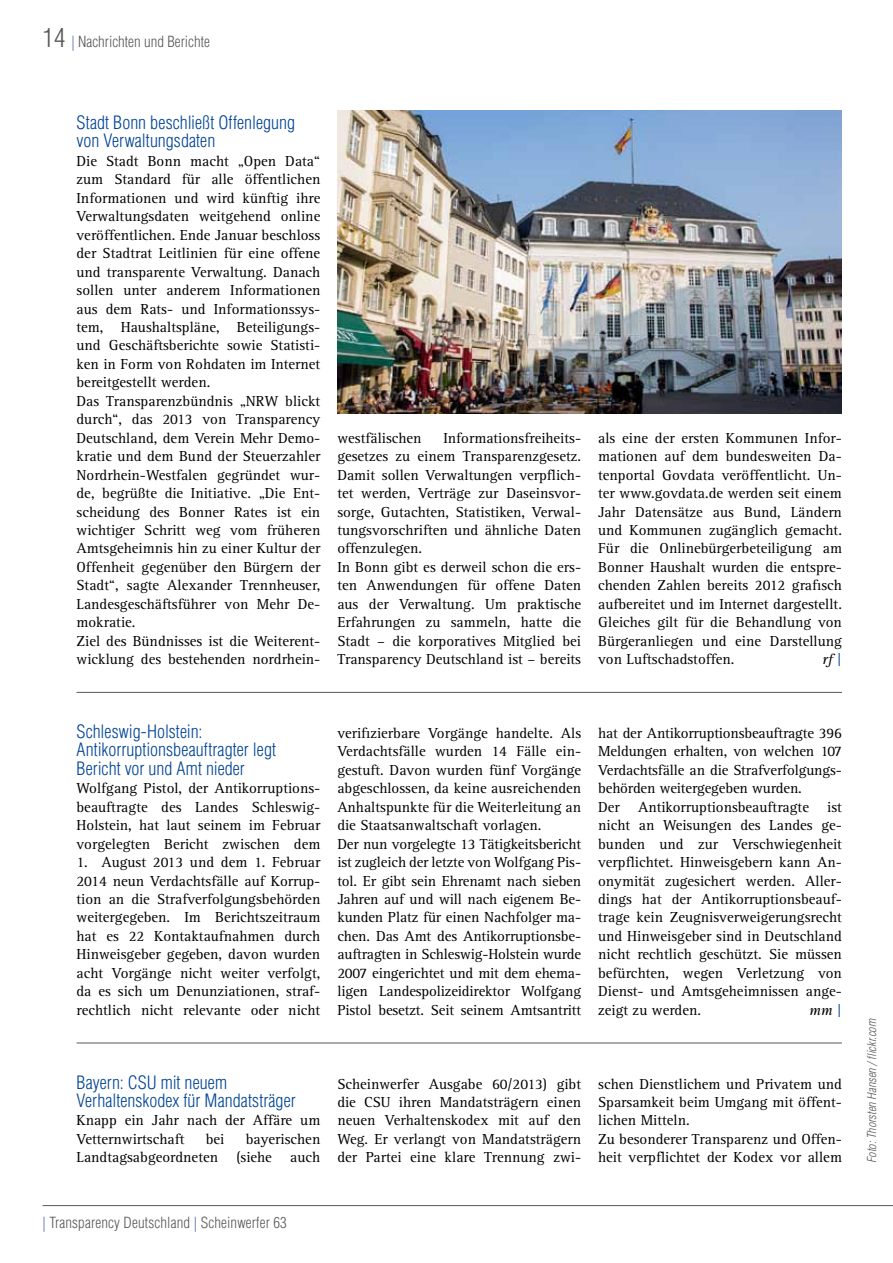
<style>
.page{position:relative;width:893px;height:1263px;background:#fff}
.page>*{position:absolute;margin:0;border:0;box-sizing:border-box;transform-origin:0 0}
.t1{font:300 condensed 18px/18.5px "Helvetica LT Std";color:#004494}
.t2{font:15px/18.5px "Rotis Serif";color:#000}
.t3{font:300 condensed 15px "Helvetica LT Std";letter-spacing:.01em;color:#58585a}
.t4{font:italic 15px "Rotis Serif";color:#000}
.t5{font:italic 300 condensed 12px "Helvetica LT Std";color:#58585a}
.s1{font-size:25.5px}
.s2{color:#5168aa}
.s3{font-style:normal;color:#004494}
</style>
<div class="page">
<hr style="left:77px;top:692px;width:765px;height:1px;background:#58585a">
<hr style="left:77px;top:1042px;width:765px;height:1px;background:#58585a">
<img style="left:337px;top:110px;width:505px;height:304px">
<hr style="left:43px;top:1205px;width:850px;height:1px;background:#58585a">
<p class="t3" style="left:43px;top:32px;width:169px"><span class="s1">14</span> <span class="s2">|</span> Nachrichten und Berichte</p>
<p class="t1" style="left:77px;top:113px;width:220px">Stadt Bonn beschließt Offenlegung von Verwaltungsdaten</p>
<p class="t2" style="left:77px;top:152px;width:245px">Die Stadt Bonn macht „Open Data“ zum Standard für alle öffentlichen Informationen und wird künftig ihre Verwaltungsdaten weitgehend online veröffentlichen. Ende Januar beschloss der Stadtrat Leitlinien für eine offene und transparente Verwaltung. Danach sollen unter anderem Informationen aus dem Rats- und Informationssys&shy;tem, Haushaltspläne, Beteiligungs&shy;und Geschäftsberichte sowie Statisti&shy;ken in Form von Rohdaten im Internet bereitgestellt werden.<br>Das Transparenzbündnis „NRW blickt durch“, das 2013 von Transparency Deutschland, dem Verein Mehr Demo&shy;kratie und dem Bund der Steuerzahler Nordrhein-Westfalen gegründet wur&shy;de, begrüßte die Initiative. „Die Ent&shy;scheidung des Bonner Rates ist ein wichtiger Schritt weg vom früheren Amtsgeheimnis hin zu einer Kultur der Offenheit gegenüber den Bürgern der Stadt“, sagte Alexander Trennheuser, Landesgeschäftsführer von Mehr De&shy;mokratie.<br>Ziel des Bündnisses ist die Weiterent&shy;wicklung des bestehenden nordrhein-</p>
<p class="t2" style="left:337px;top:429px;width:245px;text-indent:106px">Informationsfreiheits&shy;gesetzes zu einem Transparenzgesetz.<br>Damit sollen Verwaltungen verpflich&shy;tet werden, Verträge zur Daseinsvor&shy;sorge, Gutachten, Statistiken, Verwal&shy;tungsvorschriften und ähnliche Daten offenzulegen.<br>In Bonn gibt es derweil schon die ers&shy;ten Anwendungen für offene Daten aus der Verwaltung. Um praktische Erfahrungen zu sammeln, hatte die Stadt – die korporatives Mitglied bei Transparency Deutschland ist – bereits</p>
<p class="t2" style="left:598px;top:429px;width:245px;text-align:justify">als eine der ersten Kommunen Infor&shy;mationen auf dem bundesweiten Da&shy;tenportal Govdata veröffentlicht. Un&shy;ter www.govdata.de werden seit einem Jahr Datensätze aus Bund, Ländern und Kommunen zugänglich gemacht.<br>Für die Onlinebürgerbeteiligung am Bonner Haushalt wurden die entspre&shy;chenden Zahlen bereits 2012 grafisch aufbereitet und im Internet dargestellt.<br>Gleiches gilt für die Behandlung von Bürgeranliegen und eine Darstellung von Luftschadstoffen.</p>
<p class="t2" style="left:337px;top:429px;width:86px">westfälischen</p>
<p class="t4" style="left:822px;top:651px;width:21px">rf <span class="s3">|</span></p>
<p class="t1" style="left:77px;top:722px;width:201px">Schleswig-Holstein:<br>Antikorruptionsbeauftragter legt<br>Bericht vor und Amt nieder</p>
<p class="t2" style="left:77px;top:779px;width:245px;text-align:justify">Wolfgang Pistol, der Antikorruptions&shy;beauftragte des Landes Schleswig-Holstein, hat laut seinem im Februar vorgelegten Bericht zwischen dem</p>
<p class="t2" style="left:77px;top:853px;width:245px;text-align:justify">1. August 2013 und dem 1. Februar 2014 neun Verdachtsfälle auf Korrup&shy;tion an die Strafverfolgungsbehörden weitergegeben. Im Berichtszeitraum hat es 22 Kontaktaufnahmen durch Hinweisgeber gegeben, davon wurden acht Vorgänge nicht weiter verfolgt, da es sich um Denunziationen, straf&shy;rechtlich nicht relevante oder nicht</p>
<p class="t2" style="left:337px;top:724px;width:245px">verifizierbare Vorgänge handelte. Als Verdachtsfälle wurden 14 Fälle ein&shy;gestuft. Davon wurden fünf Vorgänge abgeschlossen, da keine ausreichenden Anhaltspunkte für die Weiterleitung an die Staatsanwaltschaft vorlagen.<br>Der nun vorgelegte 13 Tätigkeitsbericht ist zugleich der letzte von Wolfgang Pis&shy;tol. Er gibt sein Ehrenamt nach sieben Jahren auf und will nach eigenem Be&shy;kunden Platz für einen Nachfolger ma&shy;chen. Das Amt des Antikorruptionsbe&shy;auftragten in Schleswig-Holstein wurde 2007 eingerichtet und mit dem ehema&shy;ligen Landespolizeidirektor Wolfgang Pistol besetzt. Seit seinem Amtsantritt</p>
<p class="t2" style="left:598px;top:724px;width:245px">hat der Antikorruptionsbeauftragte 396<br>Meldungen erhalten, von welchen 107<br>Verdachtsfälle an die Strafverfolgungs&shy;behörden weitergegeben wurden.<br>Der Antikorruptionsbeauftragte ist nicht an Weisungen des Landes ge&shy;bunden und zur Verschwiegenheit verpflichtet. Hinweisgebern kann An&shy;onymität zugesichert werden. Aller&shy;dings hat der Antikorruptionsbeauf&shy;trage kein Zeugnisverweigerungsrecht und Hinweisgeber sind in Deutschland nicht rechtlich geschützt. Sie müssen befürchten, wegen Verletzung von Dienst- und Amtsgeheimnissen ange&shy;zeigt zu werden.</p>
<p class="t4" style="left:809px;top:1001px;width:34px">mm <span class="s3">|</span></p>
<p class="t1" style="left:77px;top:1073px;width:221px">Bayern: CSU mit neuem<br>Verhaltenskodex für Mandatsträger</p>
<p class="t2" style="left:77px;top:1112px;width:245px">Knapp ein Jahr nach der Affäre um<br>Vetternwirtschaft</p>
<p class="t2" style="left:77px;top:1130px;width:245px;text-align:right">bayerischen<br>Landtagsabgeordneten (siehe auch</p>
<p class="t2" style="left:206px;top:1130px;width:20px">bei</p>
<p class="t2" style="left:337px;top:1075px;width:245px;text-align:justify">Scheinwerfer Ausgabe 60/2013) gibt die CSU ihren Mandatsträgern einen neuen Verhaltenskodex mit auf den Weg. Er verlangt von Mandatsträgern der Partei eine klare Trennung zwi-</p>
<p class="t2" style="left:598px;top:1075px;width:245px">schen Dienstlichem und Privatem und Sparsamkeit beim Umgang mit öffent&shy;lichen Mitteln.<br>Zu besonderer Transparenz und Offen&shy;heit verpflichtet der Kodex vor allem</p>
<p class="t3" style="left:43px;top:1213px;width:246px"><span class="s2">|</span> Transparency Deutschland <span class="s2">|</span> Scheinwerfer 63</p>
<p class="t5" style="left:864px;top:1163px;width:146px;rotate:-90deg">Foto: Thorsten Hansen /flickr.com</p>
</div>
